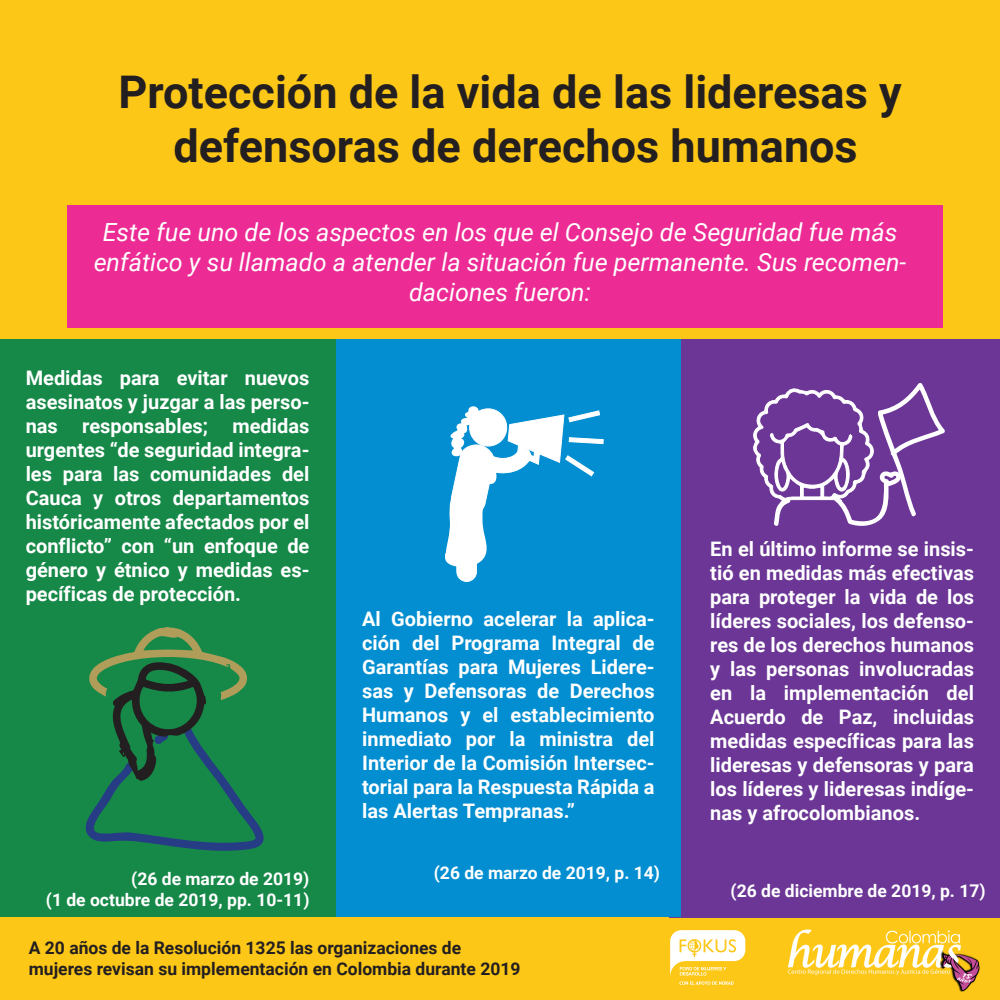
<style>
.page{position:relative;width:1000px;height:1000px;background:#fdc717}
.page>*{position:absolute;margin:0;border:0;box-sizing:border-box;transform-origin:0 0}
.t1{font:700 45px/54px "Roboto";color:#231f20;text-align:center}
.t2{font:italic 25px/30px "Roboto";color:#fff;text-align:center}
.t3{font:700 20px/24px "Roboto";color:#fff;text-align:justify}
.t4{font:700 17.5px/21px "Roboto";color:#231f20}
.t5{font:700 17.5px/21px "Roboto";color:#fff;text-align:right}
</style>
<div class="page">
<div style="left:68px;top:206px;width:875px;height:122px;background:#ec2b94"></div>
<div style="left:0;top:339px;width:336px;height:578px;background:#168948"></div>
<div style="left:669px;top:339px;width:331px;height:578px;background:#6b3695"></div>
<div style="left:336px;top:339px;width:345px;height:578px;background:#028ed1"></div>
<img style="left:787px;top:929px;width:193px;height:63px">
<img style="left:670px;top:930px;width:76px;height:55px">
<svg style="left:85px;top:627px;width:179px;height:224px"></svg>
<svg style="left:445px;top:406px;width:159px;height:176px"></svg>
<svg style="left:753px;top:383px;width:192px;height:143px"></svg>
<h1 class="t1" style="left:118px;top:63px;width:785px">Protección de la vida de las lideresas y defensoras de derechos humanos</h1>
<p class="t2" style="left:94px;top:216px;width:814px">Este fue uno de los aspectos en los que el Consejo de Seguridad fue más enfático y su llamado a atender la situación fue permanente. Sus recomen&shy;daciones fueron:</p>
<p class="t3" style="left:26px;top:365px;width:285px">Medidas para evitar nuevos asesinatos y juzgar a las perso&shy;nas responsables; medidas urgentes “de seguridad integra&shy;les para las comunidades del Cauca y otros departamentos históricamente afectados por el conflicto” con “un enfoque de género y étnico y medidas es&shy;pecíficas de protección.</p>
<p class="t5" style="left:46px;top:868px;width:265px">(26 de marzo de 2019)<br>(1 de octubre de 2019, pp. 10-11)</p>
<p class="t3" style="left:362px;top:606px;width:294px">Al Gobierno acelerar la aplica&shy;ción del Programa Integral de Garantías para Mujeres Lidere&shy;sas y Defensoras de Derechos Humanos y el establecimiento inmediato por la ministra del Interior de la Comisión Intersec&shy;torial para la Respuesta Rápida a las Alertas Tempranas.”</p>
<p class="t5" style="left:434px;top:862px;width:228px">(26 de marzo de 2019, p. 14)</p>
<p class="t4" style="left:29px;top:937px;width:493px">A 20 años de la Resolución 1325 las organizaciones de mujeres revisan su implementación en Colombia durante 2019</p>
<p class="t3" style="left:710px;top:536px;width:265px">En el último informe se insis&shy;tió en medidas más efectivas para proteger la vida de los líderes sociales, los defenso&shy;res de los derechos humanos y las personas involucradas en la implementación del Acuerdo de Paz, incluidas medidas específicas para las lideresas y defensoras y para los líderes y lideresas indíge&shy;nas y afrocolombianos.</p>
<p class="t5" style="left:731px;top:880px;width:257px">(26 de diciembre de 2019, p. 17)</p>
</div>
